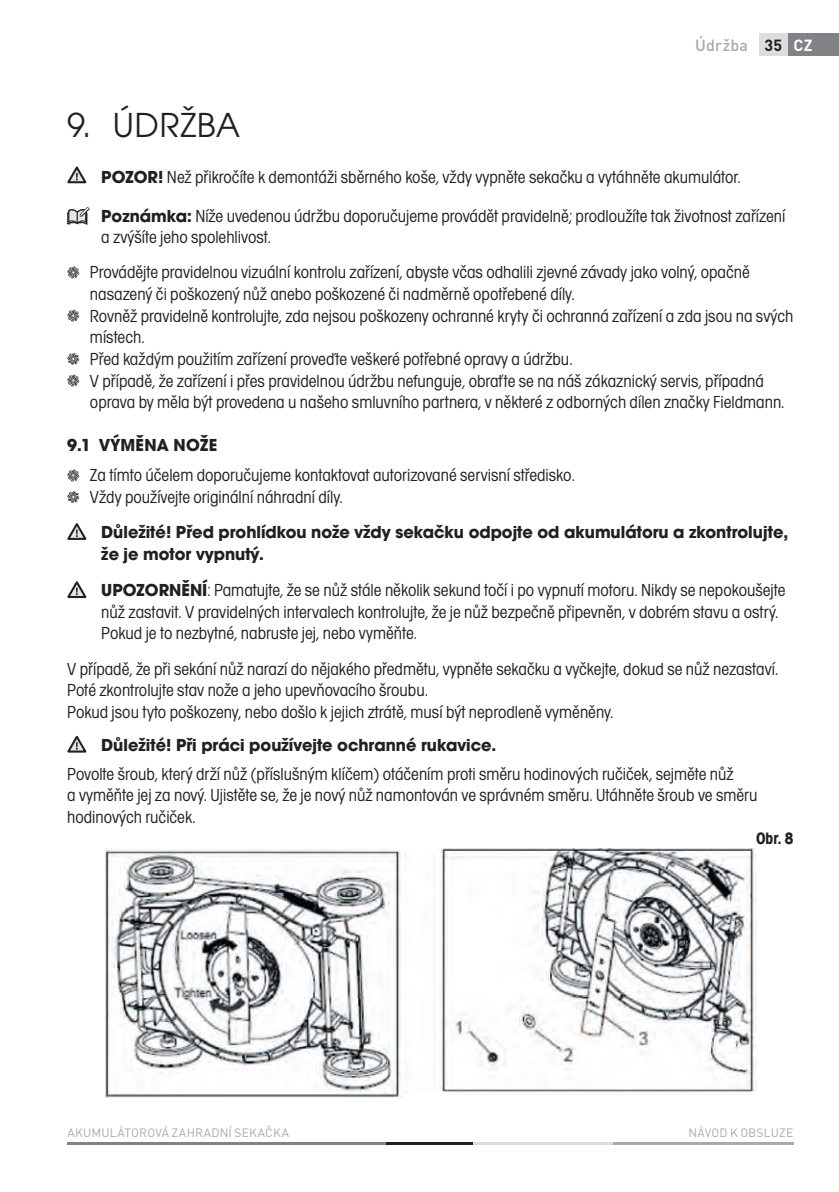
<style>
.page{position:relative;width:839px;height:1192px;background:#fff}
.page>*{position:absolute;margin:0;border:0;box-sizing:border-box;transform-origin:0 0}
.t1{font:36px "Avant Gar Got Itc TOT Boo";letter-spacing:.01em;color:#231f20}
.t2{font:18px/21.6px "Avant Gar Got Itc TOT Boo Con";color:#231f20}
.t3{font:700 18px/21.6px "Avant Gar Got Itc TOT";color:#231f20}
.t4{font:17px "Avant Gar Got Itc TOT Bol Con";color:#231f20}
.t5{font:500 16px "DIN Pro";letter-spacing:.01em;color:#a8a9ad}
.t6{font:700 16px "DIN Pro";color:#fff}
.t7{font:12px "DIN Pro";letter-spacing:.015em;color:#a8a9ad}
.s1{font-weight:700;color:#231f20}
.s2{font-family:"Avant Gar Got Itc TOT";font-weight:700}
</style>
<div class="page">
<hr style="left:612px;top:1142px;width:181px;height:2px;background:#a8a9ad">
<hr style="left:473px;top:1142px;width:139px;height:2px;background:#dcdddf">
<hr style="left:67px;top:1142px;width:319px;height:2px;background:#808285">
<hr style="left:386px;top:1142px;width:87px;height:2px;background:#231f20">
<div style="left:787px;top:33px;width:52px;height:23px;background:#808285"></div>
<div style="left:759px;top:33px;width:28px;height:23px;background:#dcdddf"></div>
<svg style="left:67px;top:166px;width:19px;height:17px"></svg>
<svg style="left:67px;top:207px;width:23px;height:19px"></svg>
<svg style="left:67px;top:266px;width:12px;height:12px"></svg>
<svg style="left:67px;top:310px;width:12px;height:12px"></svg>
<svg style="left:67px;top:353px;width:12px;height:12px"></svg>
<svg style="left:67px;top:374px;width:12px;height:12px"></svg>
<svg style="left:67px;top:469px;width:12px;height:12px"></svg>
<svg style="left:67px;top:491px;width:12px;height:12px"></svg>
<svg style="left:67px;top:523px;width:19px;height:17px"></svg>
<svg style="left:67px;top:581px;width:19px;height:17px"></svg>
<svg style="left:67px;top:735px;width:19px;height:17px"></svg>
<img style="left:104px;top:848px;width:652px;height:249px">
<p class="t5" style="left:695px;top:40px;width:88px">Údržba <span class="s1">35</span></p>
<p class="t6" style="left:793px;top:39px;width:21px">CZ</p>
<h1 class="t1" style="left:67px;top:112px;width:174px">9. ÚDRŽBA</h1>
<p class="t2" style="left:101px;top:160px;width:685px;line-height:38.4px"><span class="s2">POZOR!</span> Než přikročíte k demontáži sběrného koše, vždy vypněte sekačku a vytáhněte akumulátor.<br><span class="s2">Poznámka:</span> Níže uvedenou údržbu doporučujeme provádět pravidelně; prodloužíte tak životnost zařízení</p>
<p class="t2" style="left:90px;top:221px;width:661px;line-height:35.2px;text-indent:11px">a zvýšíte jeho spolehlivost.<br>Provádějte pravidelnou vizuální kontrolu zařízení, abyste včas odhalili zjevné závady jako volný, opačně</p>
<p class="t2" style="left:90px;top:285px;width:705px">nasazený či poškozený nůž anebo poškozené či nadměrně opotřebené díly.<br>Rovněž pravidelně kontrolujte, zda nejsou poškozeny ochranné kryty či ochranná zařízení a zda jsou na svých místech.<br>Před každým použitím zařízení proveďte veškeré potřebné opravy a údržbu.<br>V případě, že zařízení i přes pravidelnou údržbu nefunguje, obraťte se na náš zákaznický servis, případná oprava by měla být provedena u našeho smluvního partnera, v některé z odborných dílen značky Fieldmann.</p>
<p class="t3" style="left:67px;top:436px;width:151px">9.1 VÝMĚNA NOŽE</p>
<p class="t2" style="left:90px;top:466px;width:486px">Za tímto účelem doporučujeme kontaktovat autorizované servisní středisko.<br>Vždy používejte originální náhradní díly.</p>
<p class="t3" style="left:101px;top:523px;width:688px">Důležité! Před prohlídkou nože vždy sekačku odpojte od akumulátoru a zkontrolujte, že je motor vypnutý.</p>
<p class="t2" style="left:101px;top:581px;width:685px"><span class="s2">UPOZORNĚNÍ</span>: Pamatujte, že se nůž stále několik sekund točí i po vypnutí motoru. Nikdy se nepokoušejte nůž zastavit. V pravidelných intervalech kontrolujte, že je nůž bezpečně připevněn, v dobrém stavu a ostrý.<br>Pokud je to nezbytné, nabruste jej, nebo vyměňte.</p>
<p class="t2" style="left:67px;top:659px;width:712px">V případě, že při sekání nůž narazí do nějakého předmětu, vypněte sekačku a vyčkejte, dokud se nůž nezastaví.<br>Poté zkontrolujte stav nože a jeho upevňovacího šroubu.<br>Pokud jsou tyto poškozeny, nebo došlo k jejich ztrátě, musí být neprodleně vyměněny.</p>
<p class="t3" style="left:101px;top:735px;width:396px">Důležité! Při práci používejte ochranné rukavice.</p>
<p class="t2" style="left:67px;top:764px;width:691px">Povolte šroub, který drží nůž (příslušným klíčem) otáčením proti směru hodinových ručiček, sejměte nůž<br>a vyměňte jej za nový. Ujistěte se, že je nový nůž namontován ve správném směru. Utáhněte šroub ve směru hodinových ručiček.</p>
<p class="t4" style="left:756px;top:832px;width:39px">Obr. 8</p>
<p class="t7" style="left:67px;top:1127px;width:223px">AKUMULÁTOROVÁ ZAHRADNÍ SEKAČKA</p>
<p class="t7" style="left:688px;top:1127px;width:106px">NÁVOD K OBSLUZE</p>
</div>
